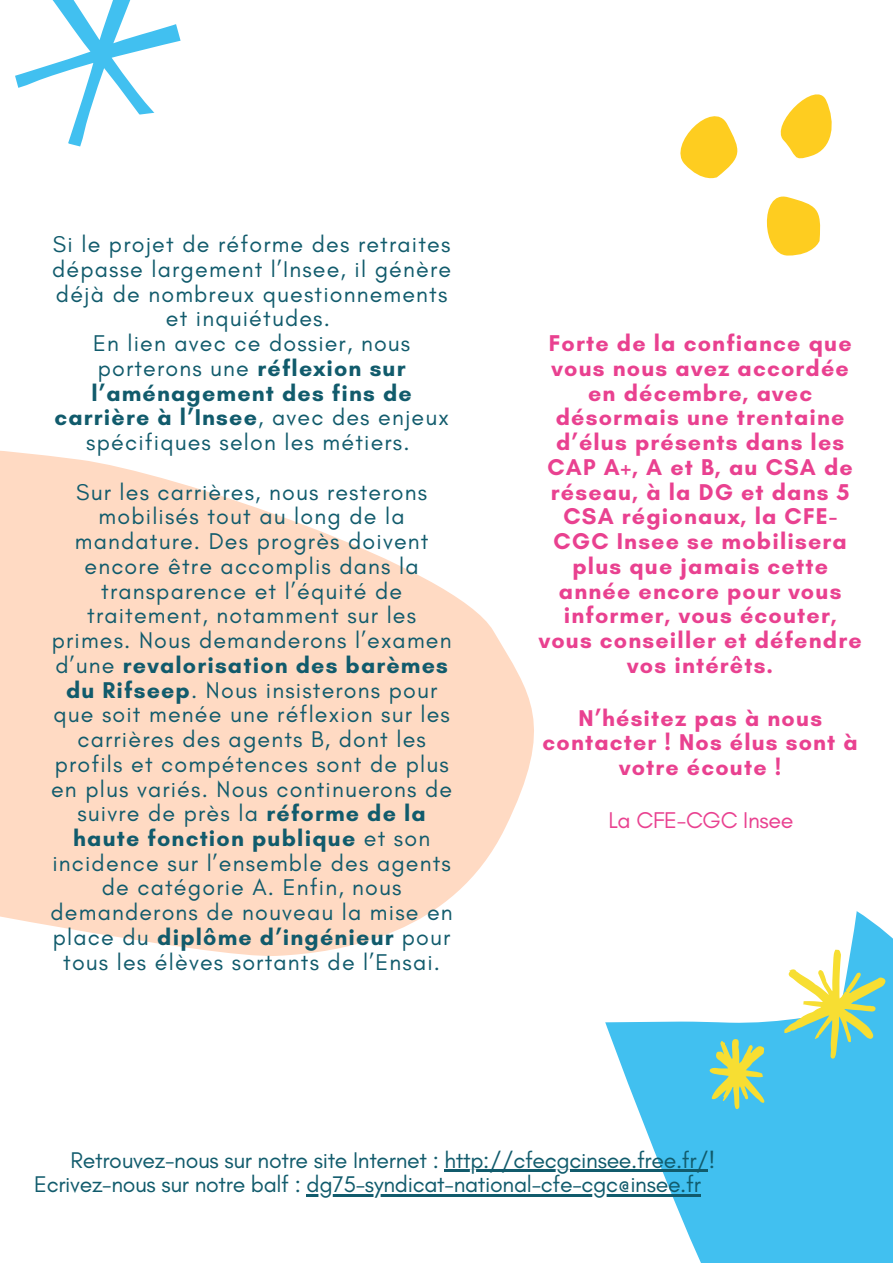
<style>
.page{position:relative;width:893px;height:1264px;background:#fff}
.page>*{position:absolute;margin:0;border:0;box-sizing:border-box;transform-origin:0 0}
.t1{font:23.25px/24.8px "Glacial Indifference";letter-spacing:.05em;color:#115b6c;text-align:center}
.t2{font:700 23.25px/24.8px "Glacial Indifference";letter-spacing:.05em;color:#e94190;text-align:center}
.t3{font:23.25px "Glacial Indifference";letter-spacing:-.015em;color:#e94190}
.t4{font:23.1px/24.8px "Glacial Indifference";letter-spacing:-.015em;color:#115b6c}
.s1{font-weight:700}
</style>
<div class="page">
<svg style="left:15px;top:0;width:166px;height:106px"></svg>
<svg style="left:0;top:450px;width:534px;height:506px;fill:#ffdac3"></svg>
<svg style="left:573px;top:927px;width:319px;height:335px;fill:#41c0f0"></svg>
<svg style="left:573px;top:911px;width:307px;height:112px"></svg>
<svg style="left:680px;top:94px;width:152px;height:161px"></svg>
<svg style="left:709px;top:949px;width:176px;height:160px"></svg>
<hr style="left:444px;top:1169px;width:264px;height:2px;background:#115b6c">
<hr style="left:306px;top:1194px;width:394px;height:2px;background:#115b6c">
<p class="t1" style="left:52px;top:232px;width:400px">Si le projet de réforme des retraites dépasse largement l’Insee, il génère déjà de nombreux questionnements et inquiétudes.<br>En lien avec ce dossier, nous porterons une <span class="s1">réflexion sur l’aménagement des fins de carrière à l’Insee</span>, avec des enjeux spécifiques selon les métiers.</p>
<p class="t1" style="left:51px;top:479px;width:403px">Sur les carrières, nous resterons mobilisés tout au long de la mandature. Des progrès doivent encore être accomplis dans la transparence et l’équité de traitement, notamment sur les primes. Nous demanderons l’examen d’une <span class="s1">revalorisation des barèmes du Rifseep</span>. Nous insisterons pour que soit menée une réflexion sur les carrières des agents B, dont les profils et compétences sont de plus en plus variés. Nous continuerons de suivre de près la <span class="s1">réforme de la haute fonction publique</span> et son incidence sur l’ensemble des agents de catégorie A. Enfin, nous demanderons de nouveau la mise en place du <span class="s1">diplôme d’ingénieur</span> pour tous les élèves sortants de l’Ensai.</p>
<p class="t2" style="left:538px;top:330px;width:324px">Forte de la confiance que vous nous avez accordée en décembre, avec désormais une trentaine d’élus présents dans les<br>CAP A+, A et B, au CSA de réseau, à la DG et dans 5<br>CSA régionaux, la CFE-<br>CGC Insee se mobilisera plus que jamais cette année encore pour vous informer, vous écouter, vous conseiller et défendre vos intérêts.</p>
<p class="t2" style="left:542px;top:705px;width:317px">N’hésitez pas à nous contacter ! Nos élus sont à votre écoute !</p>
<p class="t3" style="left:608px;top:806px;width:187px">La CFE-CGC Insee</p>
<p class="t4" style="left:34px;top:1146px;width:682px;text-indent:36px">Retrouvez-nous sur notre site Internet : http://cfecgcinsee.free.fr/!<br>Ecrivez-nous sur notre balf : dg75-syndicat-national-cfe-cgc@insee.fr</p>
</div>
